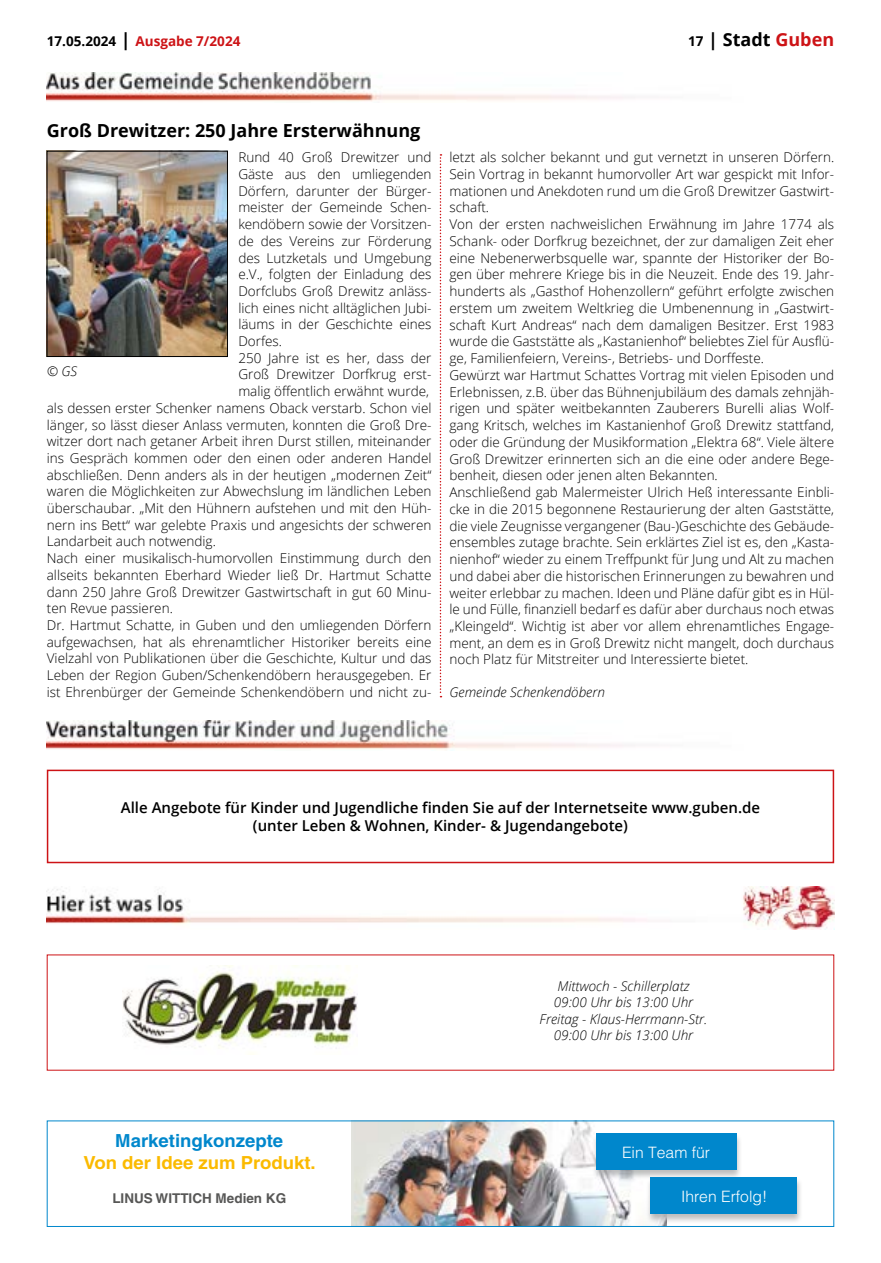
<style>
.page{position:relative;width:881px;height:1263px;background:#fff}
.page>*{position:absolute;margin:0;border:0;box-sizing:border-box;transform-origin:0 0}
.t1{font:700 18px "Open Sans";color:#000}
.t2{font:700 18px "Helvetica LT";color:#fbba00}
.t3{font:700 18px "Helvetica LT";color:#0087cc}
.t4{font:300 15.6px "Helvetica LT";color:#fff}
.t5{font:600 15px/18px "Open Sans";color:#000;text-align:center}
.t6{font:300 13.5px/16.8px "Open Sans";color:#000}
.t7{font:italic 300 13.5px/16.2px "Open Sans";color:#000;text-align:center}
.t8{font:700 13.5px "Open Sans";color:#cd1316}
.t9{font:700 13.5px "Helvetica LT";color:#575756}
.s1{color:#000}
.s2{font-size:18px;color:#000}
.s3{font-size:13.5px}
.s4{color:#cd1316}
</style>
<div class="page">
<svg style="left:439px;top:154px;width:2px;height:543px"></svg>
<img style="left:47px;top:72px;width:588px;height:30px">
<img style="left:49px;top:153px;width:176px;height:202px">
<div style="left:47px;top:151px;width:180px;height:206px;border:1px solid #000"></div>
<img style="left:47px;top:721px;width:588px;height:30px">
<div style="left:47px;top:770px;width:786px;height:93px;border:2px solid #cd1316"></div>
<img style="left:47px;top:887px;width:786px;height:42px">
<img style="left:123px;top:965px;width:234px;height:84px">
<img style="left:351px;top:1122px;width:314px;height:103px">
<div style="left:591px;top:1132px;width:151px;height:48px;background:#000;opacity:.26"></div>
<div style="left:595px;top:1133px;width:140px;height:37px;background:#0087cc"></div>
<div style="left:645px;top:1177px;width:157px;height:47px;background:#000;opacity:.26"></div>
<div style="left:650px;top:1178px;width:146px;height:36px;background:#0087cc"></div>
<div style="left:47px;top:1120px;width:786px;height:107px;border:1px solid #0087cc"></div>
<p class="t8" style="left:47px;top:32px;width:195px"><span class="s1">17.05.2024</span> <span class="s2">|</span> Ausgabe 7/2024</p>
<h1 class="t1" style="left:688px;top:27px;width:147px"><span class="s3">17</span> | Stadt <span class="s4">Guben</span></h1>
<h1 class="t1" style="left:47px;top:118px;width:375px">Groß Drewitzer: 250 Jahre Ersterwähnung</h1>
<p class="t6" style="left:238px;top:149px;width:194px">Rund 40 Groß Drewitzer und</p>
<p class="t6" style="left:238px;top:165px;width:194px">Gäste aus den umliegenden</p>
<p class="t6" style="left:238px;top:182px;width:194px">Dörfern, darunter der Bürger-</p>
<p class="t6" style="left:238px;top:199px;width:194px">meister der Gemeinde Schen-</p>
<p class="t6" style="left:238px;top:215px;width:194px">kendöbern sowie der Vorsitzen-</p>
<p class="t6" style="left:238px;top:232px;width:194px">de des Vereins zur Förderung</p>
<p class="t6" style="left:238px;top:249px;width:194px">des Lutzketals und Umgebung</p>
<p class="t6" style="left:238px;top:266px;width:194px">e.V., folgten der Einladung des</p>
<p class="t6" style="left:238px;top:282px;width:194px">Dorfclubs Groß Drewitz anläss-</p>
<p class="t6" style="left:238px;top:299px;width:194px">lich eines nicht alltäglichen Jubi-</p>
<p class="t6" style="left:238px;top:316px;width:194px">läums in der Geschichte eines</p>
<p class="t6" style="left:238px;top:332px;width:45px">Dorfes.</p>
<p class="t6" style="left:238px;top:349px;width:194px">250 Jahre ist es her, dass der</p>
<p class="t6" style="left:238px;top:366px;width:194px">Groß Drewitzer Dorfkrug erst-</p>
<p class="t6" style="left:238px;top:382px;width:192px">malig öffentlich erwähnt wurde,</p>
<p class="t6" style="left:47px;top:399px;width:386px">als dessen erster Schenker namens Oback verstarb. Schon viel</p>
<p class="t6" style="left:47px;top:416px;width:386px">länger, so lässt dieser Anlass vermuten, konnten die Groß Dre-</p>
<p class="t6" style="left:47px;top:433px;width:386px">witzer dort nach getaner Arbeit ihren Durst stillen, miteinander</p>
<p class="t6" style="left:47px;top:449px;width:386px">ins Gespräch kommen oder den einen oder anderen Handel</p>
<p class="t6" style="left:47px;top:466px;width:386px">abschließen. Denn anders als in der heutigen „modernen Zeit“</p>
<p class="t6" style="left:47px;top:483px;width:386px">waren die Möglichkeiten zur Abwechslung im ländlichen Leben</p>
<p class="t6" style="left:47px;top:499px;width:386px">überschaubar. „Mit den Hühnern aufstehen und mit den Hüh-</p>
<p class="t6" style="left:47px;top:516px;width:386px">nern ins Bett“ war gelebte Praxis und angesichts der schweren</p>
<p class="t6" style="left:47px;top:533px;width:170px">Landarbeit auch notwendig.</p>
<p class="t6" style="left:47px;top:549px;width:386px">Nach einer musikalisch-humorvollen Einstimmung durch den</p>
<p class="t6" style="left:47px;top:566px;width:386px">allseits bekannten Eberhard Wieder ließ Dr. Hartmut Schatte</p>
<p class="t6" style="left:47px;top:583px;width:386px">dann 250 Jahre Groß Drewitzer Gastwirtschaft in gut 60 Minu-</p>
<p class="t6" style="left:47px;top:600px;width:127px">ten Revue passieren.</p>
<p class="t6" style="left:47px;top:616px;width:386px">Dr. Hartmut Schatte, in Guben und den umliegenden Dörfern</p>
<p class="t6" style="left:47px;top:633px;width:386px">aufgewachsen, hat als ehrenamtlicher Historiker bereits eine</p>
<p class="t6" style="left:47px;top:650px;width:386px">Vielzahl von Publikationen über die Geschichte, Kultur und das</p>
<p class="t6" style="left:47px;top:666px;width:386px">Leben der Region Guben/Schenkendöbern herausgegeben. Er</p>
<p class="t6" style="left:47px;top:683px;width:386px">ist Ehrenbürger der Gemeinde Schenkendöbern und nicht zu-</p>
<p class="t7" style="left:47px;top:362px;width:32px">© GS</p>
<p class="t6" style="left:449px;top:149px;width:386px">letzt als solcher bekannt und gut vernetzt in unseren Dörfern.<br>Sein Vortrag in bekannt humorvoller Art war gespickt mit Infor&shy;mationen und Anekdoten rund um die Groß Drewitzer Gastwirt&shy;schaft.<br>Von der ersten nachweislichen Erwähnung im Jahre 1774 als Schank- oder Dorfkrug bezeichnet, der zur damaligen Zeit eher eine Nebenerwerbsquelle war, spannte der Historiker der Bo&shy;gen über mehrere Kriege bis in die Neuzeit. Ende des 19. Jahr&shy;hunderts als „Gasthof Hohenzollern“ geführt erfolgte zwischen erstem um zweitem Weltkrieg die Umbenennung in „Gastwirt&shy;schaft Kurt Andreas“ nach dem damaligen Besitzer. Erst 1983 wurde die Gaststätte als „Kastanienhof“ beliebtes Ziel für Ausflü&shy;ge, Familienfeiern, Vereins-, Betriebs- und Dorffeste.<br>Gewürzt war Hartmut Schattes Vortrag mit vielen Episoden und Erlebnissen, z.B. über das Bühnenjubiläum des damals zehnjäh&shy;rigen und später weitbekannten Zauberers Burelli alias Wolf&shy;gang Kritsch, welches im Kastanienhof Groß Drewitz stattfand, oder die Gründung der Musikformation „Elektra 68“. Viele ältere Groß Drewitzer erinnerten sich an die eine oder andere Bege&shy;benheit, diesen oder jenen alten Bekannten.<br>Anschließend gab Malermeister Ulrich Heß interessante Einbli&shy;cke in die 2015 begonnene Restaurierung der alten Gaststätte, die viele Zeugnisse vergangener (Bau-)Geschichte des Gebäude&shy;ensembles zutage brachte. Sein erklärtes Ziel ist es, den „Kasta&shy;nienhof“ wieder zu einem Treffpunkt für Jung und Alt zu machen und dabei aber die historischen Erinnerungen zu bewahren und weiter erlebbar zu machen. Ideen und Pläne dafür gibt es in Hül&shy;le und Fülle, finanziell bedarf es dafür aber durchaus noch etwas „Kleingeld“. Wichtig ist aber vor allem ehrenamtliches Engage&shy;ment, an dem es in Groß Drewitz nicht mangelt, doch durchaus noch Platz für Mitstreiter und Interessierte bietet.</p>
<p class="t7" style="left:449px;top:684px;width:157px">Gemeinde Schenkendöbern</p>
<p class="t5" style="left:121px;top:798px;width:640px">Alle Angebote für Kinder und Jugendliche finden Sie auf der Internetseite www.guben.de (unter Leben &amp; Wohnen, Kinder- &amp; Jugendangebote)</p>
<p class="t7" style="left:539px;top:978px;width:169px">Mittwoch - Schillerplatz<br>09:00 Uhr bis 13:00 Uhr<br>Freitag - Klaus-Herrmann-Str.<br>09:00 Uhr bis 13:00 Uhr</p>
<h1 class="t3" style="left:115px;top:1130px;width:169px">Marketingkonzepte</h1>
<h1 class="t2" style="left:84px;top:1151px;width:233px">Von der Idee zum Produkt.</h1>
<p class="t9" style="left:112px;top:1190px;width:175px">LINUS WITTICH Medien KG</p>
<p class="t4" style="left:680px;top:1187px;width:88px">Ihren Erfolg!</p>
<p class="t4" style="left:621px;top:1142px;width:89px">Ein Team für</p>
</div>
